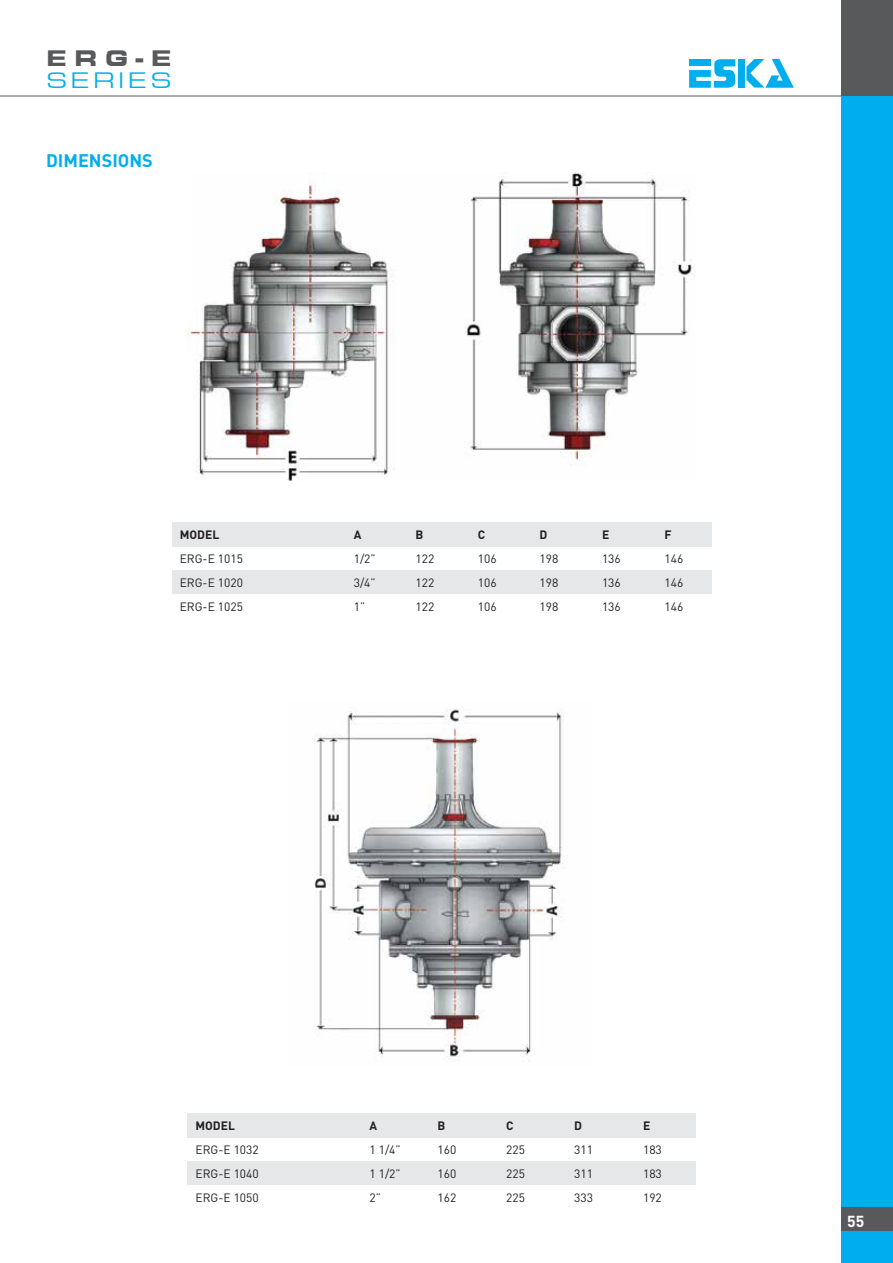
<style>
.page{position:relative;width:893px;height:1263px;background:#fff}
.page>*{position:absolute;margin:0;border:0;box-sizing:border-box;transform-origin:0 0}
.t1{font:23.25px "Eurostile Extended";letter-spacing:.145em;color:#00aeef}
.t2{font:700 23.25px "Eurostile Extended";color:#58595b}
.t3{font:18px "DINT Bold Tr";color:#00aeef}
.t4{font:15.75px "DINT Bold Tr";color:#fff}
.t5{font:12px/24px "DIN Tr";color:#231f20;text-align:justify}
.t6{font:12px "DINT Bold Tr";color:#231f20}
</style>
<div class="page">
<img style="left:314px;top:709px;width:251px;height:352px">
<img style="left:188px;top:172px;width:507px;height:308px">
<div style="left:172px;top:570px;width:539px;height:24px;background:#e6e7e8"></div>
<div style="left:172px;top:522px;width:539px;height:25px;background:#e6e7e8"></div>
<div style="left:187px;top:1161px;width:509px;height:24px;background:#e6e7e8"></div>
<div style="left:187px;top:1113px;width:509px;height:25px;background:#e6e7e8"></div>
<hr style="left:0;top:96px;width:849px;height:1px;background:#58595b">
<div style="left:738px;top:59px;width:7px;height:29px;background:#00aeef"></div>
<svg style="left:746px;top:59px;width:48px;height:29px"></svg>
<svg style="left:689px;top:59px;width:47px;height:29px"></svg>
<div style="left:842px;top:0;width:51px;height:1263px;background:#00aeef"></div>
<div style="left:842px;top:0;width:51px;height:96px;background:#58595b"></div>
<div style="left:842px;top:1207px;width:51px;height:24px;background:#58595b"></div>
<h1 class="t2" style="left:46px;top:45px;width:127px">ERG-E</h1>
<h1 class="t1" style="left:46px;top:68px;width:127px">SERIES</h1>
<h2 class="t3" style="left:46px;top:148px;width:108px">DIMENSIONS</h2>
<p class="t6" style="left:180px;top:527px;width:41px">MODEL</p>
<p class="t6" style="left:354px;top:527px;width:9px">A</p>
<p class="t5" style="left:354px;top:547px;width:23px">1/2” 3/4” 1”</p>
<p class="t5" style="left:180px;top:547px;width:65px">ERG-E 1015<br>ERG-E 1020<br>ERG-E 1025</p>
<p class="t6" style="left:416px;top:527px;width:9px">B</p>
<p class="t5" style="left:416px;top:547px;width:20px">122<br>122<br>122</p>
<p class="t6" style="left:478px;top:527px;width:9px">C</p>
<p class="t5" style="left:478px;top:547px;width:20px">106<br>106<br>106</p>
<p class="t6" style="left:539px;top:527px;width:9px">D</p>
<p class="t5" style="left:539px;top:547px;width:20px">198<br>198<br>198</p>
<p class="t6" style="left:602px;top:527px;width:9px">E</p>
<p class="t5" style="left:602px;top:547px;width:20px">136<br>136<br>136</p>
<p class="t6" style="left:664px;top:527px;width:9px">F</p>
<p class="t5" style="left:664px;top:547px;width:20px">146<br>146<br>146</p>
<p class="t6" style="left:195px;top:1117px;width:41px">MODEL</p>
<p class="t6" style="left:369px;top:1117px;width:9px">A</p>
<p class="t5" style="left:369px;top:1137px;width:33px">1 1/4” 1 1/2” 2”</p>
<p class="t5" style="left:195px;top:1137px;width:65px">ERG-E 1032<br>ERG-E 1040<br>ERG-E 1050</p>
<p class="t6" style="left:438px;top:1117px;width:9px">B</p>
<p class="t5" style="left:438px;top:1137px;width:20px">160<br>160<br>162</p>
<p class="t6" style="left:506px;top:1117px;width:9px">C</p>
<p class="t5" style="left:506px;top:1137px;width:20px">225<br>225<br>225</p>
<p class="t6" style="left:574px;top:1117px;width:9px">D</p>
<p class="t5" style="left:574px;top:1137px;width:20px">311<br>311<br>333</p>
<p class="t6" style="left:643px;top:1117px;width:9px">E</p>
<p class="t5" style="left:643px;top:1137px;width:20px">183<br>183<br>192</p>
<h3 class="t4" style="left:847px;top:1211px;width:18px">55</h3>
</div>
